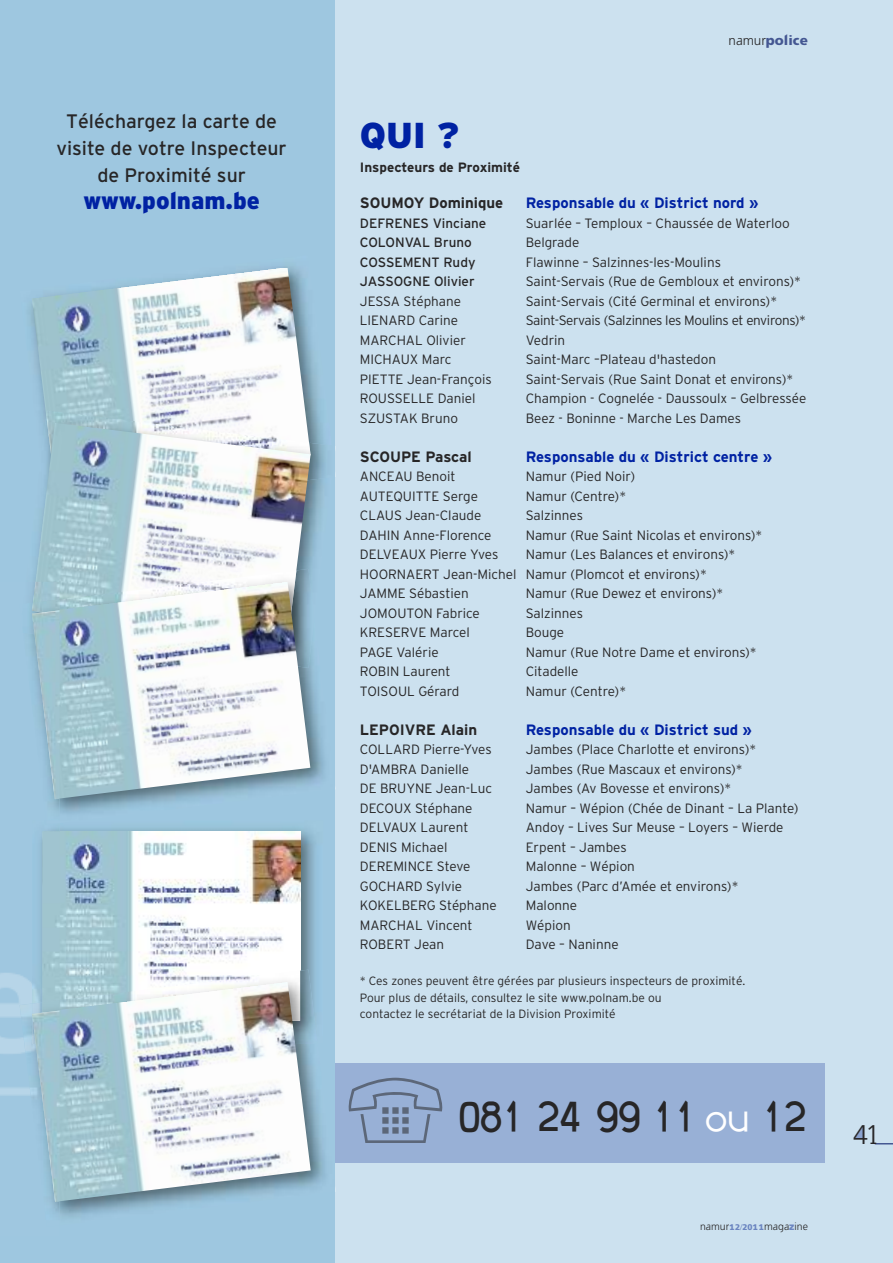
<style>
.page{position:relative;width:893px;height:1263px;background:#fff}
.page>*{position:absolute;margin:0;border:0;box-sizing:border-box;transform-origin:0 0}
.t1{font:700 43.5px "Jet Jane Mono";letter-spacing:-.05em;color:#272627}
.t2{font:900 36px "Interstate";color:#0022a3}
.t3{font:300 27px "Freeway";color:#272627}
.t4{font:900 24px "Interstate";color:#0022a3}
.t5{font:19.5px/27px "Interstate";color:#272627;text-align:center}
.t6{font:700 15px "Interstate";color:#0022a3}
.t7{font:700 15px "Interstate";color:#272627}
.t8{font:300 13.5px/19.5px "Interstate";color:#272627}
.t9{font:13.5px "Interstate";color:#272627}
.t10{font:300 13.5px "Interstate";letter-spacing:-.025em;color:#272627}
.t11{font:700 13.5px "Interstate";color:#272627}
.t12{font:900 13.5px "Freeway";color:#445792}
.t13{font:300 12px/16.5px "Interstate";color:#272627}
.t14{font:300 10.5px "Freeway";color:#272627}
.s1{font-weight:300;color:#272627}
.s2{font-weight:400;color:#fff}
.s3{font-weight:900;font-size:8.25px;color:#6b85c0}
.s4{font-size:8.25px;color:#6b85c0}
.s5{font-weight:900;color:#6b85c0}
</style>
<div class="page">
<div style="left:335px;top:0;width:558px;height:1263px;background:#cce1ef"></div>
<div style="left:138px;top:1063px;width:687px;height:100px;background:#98b0d6"></div>
<div style="left:0;top:0;width:335px;height:1263px;background:#9ec7e0"></div>
<svg style="left:854px;top:1127px;width:10px;height:12px"></svg>
<svg style="left:875px;top:1143px;width:18px;height:1px"></svg>
<img style="left:32px;top:268px;width:279px;height:155px">
<img style="left:41px;top:415px;width:290px;height:97px">
<img style="left:46px;top:410px;width:265px;height:13px">
<img style="left:32px;top:423px;width:279px;height:146px">
<img style="left:60px;top:668px;width:264px;height:145px">
<img style="left:32px;top:569px;width:283px;height:99px">
<img style="left:44px;top:570px;width:252px;height:12px">
<img style="left:60px;top:582px;width:250px;height:217px">
<img style="left:60px;top:828px;width:256px;height:142px">
<img style="left:60px;top:831px;width:240px;height:139px">
<img style="left:60px;top:1060px;width:265px;height:158px">
<img style="left:60px;top:970px;width:256px;height:64px">
<img style="left:60px;top:971px;width:240px;height:11px">
<img style="left:60px;top:982px;width:251px;height:220px">
<img style="left:0;top:973px;width:32px;height:123px">
<img style="left:26px;top:582px;width:7px;height:21px">
<img style="left:33px;top:582px;width:27px;height:17px">
<img style="left:26px;top:603px;width:6px;height:31px">
<img style="left:32px;top:599px;width:28px;height:11px">
<img style="left:32px;top:610px;width:28px;height:189px">
<img style="left:32px;top:828px;width:28px;height:174px">
<div style="left:43px;top:831px;width:17px;height:169px;background:#a0c4d0"></div>
<img style="left:20px;top:1003px;width:40px;height:210px">
<svg style="left:32px;top:1002px;width:11px;height:8px"></svg>
<img style="left:43px;top:1000px;width:17px;height:10px">
<img style="left:32px;top:1010px;width:28px;height:192px">
<svg style="left:348px;top:1078px;width:95px;height:65px"></svg>
<h3 class="t5" style="left:56px;top:108px;width:232px">Téléchargez la carte de visite de votre Inspecteur de Proximité sur</h3>
<h3 class="t4" style="left:83px;top:187px;width:178px">www.polnam.be</h3>
<p class="t12" style="left:728px;top:32px;width:81px"><span class="s1">namur</span>police</p>
<h2 class="t2" style="left:360px;top:115px;width:101px">QUI ?</h2>
<p class="t11" style="left:360px;top:160px;width:162px">Inspecteurs de Proximité</p>
<p class="t7" style="left:360px;top:194px;width:145px">SOUMOY Dominique</p>
<p class="t6" style="left:526px;top:194px;width:234px">Responsable du « District nord »</p>
<p class="t9" style="left:360px;top:215px;width:128px">DEFRENES Vinciane</p>
<p class="t8" style="left:526px;top:213px;width:266px">Suarlée – Temploux – Chaussée de Waterloo</p>
<p class="t9" style="left:360px;top:235px;width:113px">COLONVAL Bruno</p>
<p class="t8" style="left:526px;top:233px;width:55px">Belgrade</p>
<p class="t9" style="left:360px;top:254px;width:117px">COSSEMENT Rudy</p>
<p class="t8" style="left:526px;top:252px;width:197px">Flawinne – Salzinnes-les-Moulins</p>
<p class="t9" style="left:360px;top:274px;width:116px">JASSOGNE Olivier</p>
<p class="t8" style="left:526px;top:272px;width:277px">Saint-Servais (Rue de Gembloux et environs)*</p>
<p class="t8" style="left:360px;top:291px;width:103px">JESSA Stéphane</p>
<p class="t8" style="left:526px;top:291px;width:253px">Saint-Servais (Cité Germinal et environs)*</p>
<p class="t8" style="left:360px;top:311px;width:100px">LIENARD Carine</p>
<p class="t10" style="left:526px;top:313px;width:282px">Saint-Servais (Salzinnes les Moulins et environs)*</p>
<p class="t8" style="left:360px;top:330px;width:107px">MARCHAL Olivier</p>
<p class="t8" style="left:526px;top:330px;width:41px">Vedrin</p>
<p class="t8" style="left:360px;top:350px;width:93px">MICHAUX Marc</p>
<p class="t8" style="left:526px;top:350px;width:192px">Saint-Marc –Plateau d'hastedon</p>
<p class="t8" style="left:360px;top:369px;width:133px">PIETTE Jean-François</p>
<p class="t8" style="left:526px;top:369px;width:269px">Saint-Servais (Rue Saint Donat et environs)*</p>
<p class="t8" style="left:360px;top:389px;width:117px">ROUSSELLE Daniel</p>
<p class="t8" style="left:526px;top:389px;width:282px">Champion - Cognelée - Daussoulx – Gelbressée</p>
<p class="t8" style="left:360px;top:408px;width:100px">SZUSTAK Bruno</p>
<p class="t8" style="left:526px;top:408px;width:217px">Beez - Boninne - Marche Les Dames</p>
<p class="t7" style="left:360px;top:448px;width:113px">SCOUPE Pascal</p>
<p class="t6" style="left:526px;top:448px;width:248px">Responsable du « District centre »</p>
<p class="t8" style="left:360px;top:467px;width:97px">ANCEAU Benoit</p>
<p class="t8" style="left:526px;top:467px;width:111px">Namur (Pied Noir)</p>
<p class="t8" style="left:360px;top:486px;width:120px">AUTEQUITTE Serge</p>
<p class="t8" style="left:526px;top:486px;width:102px">Namur (Centre)*</p>
<p class="t8" style="left:360px;top:506px;width:123px">CLAUS Jean-Claude</p>
<p class="t8" style="left:526px;top:506px;width:59px">Salzinnes</p>
<p class="t8" style="left:360px;top:525px;width:133px">DAHIN Anne-Florence</p>
<p class="t8" style="left:526px;top:525px;width:238px">Namur (Rue Saint Nicolas et environs)*</p>
<p class="t8" style="left:360px;top:545px;width:140px">DELVEAUX Pierre Yves</p>
<p class="t8" style="left:360px;top:545px;width:377px;text-indent:166px">Namur (Les Balances et environs)*<br>HOORNAERT Jean-Michel Namur (Plomcot et environs)*<br>JAMME Sébastien</p>
<p class="t8" style="left:526px;top:584px;width:199px">Namur (Rue Dewez et environs)*</p>
<p class="t8" style="left:360px;top:603px;width:122px">JOMOUTON Fabrice</p>
<p class="t8" style="left:526px;top:603px;width:59px">Salzinnes</p>
<p class="t8" style="left:360px;top:623px;width:112px">KRESERVE Marcel</p>
<p class="t8" style="left:526px;top:623px;width:40px">Bouge</p>
<p class="t8" style="left:360px;top:642px;width:80px">PAGE Valérie</p>
<p class="t8" style="left:526px;top:642px;width:232px">Namur (Rue Notre Dame et environs)*</p>
<p class="t8" style="left:360px;top:662px;width:92px">ROBIN Laurent</p>
<p class="t8" style="left:526px;top:662px;width:54px">Citadelle</p>
<p class="t8" style="left:360px;top:681px;width:101px">TOISOUL Gérard</p>
<p class="t8" style="left:526px;top:681px;width:102px">Namur (Centre)*</p>
<p class="t7" style="left:360px;top:721px;width:119px">LEPOIVRE Alain</p>
<p class="t6" style="left:526px;top:721px;width:228px">Responsable du « District sud »</p>
<p class="t8" style="left:360px;top:740px;width:133px">COLLARD Pierre-Yves</p>
<p class="t8" style="left:526px;top:740px;width:232px">Jambes (Place Charlotte et environs)*</p>
<p class="t8" style="left:360px;top:759px;width:111px">D'AMBRA Danielle</p>
<p class="t8" style="left:526px;top:759px;width:218px">Jambes (Rue Mascaux et environs)*</p>
<p class="t8" style="left:360px;top:779px;width:134px">DE BRUYNE Jean-Luc</p>
<p class="t8" style="left:526px;top:779px;width:207px">Jambes (Av Bovesse et environs)*</p>
<p class="t8" style="left:360px;top:798px;width:114px">DECOUX Stéphane</p>
<p class="t8" style="left:526px;top:798px;width:274px">Namur – Wépion (Chée de Dinant – La Plante)</p>
<p class="t8" style="left:360px;top:818px;width:110px">DELVAUX Laurent</p>
<p class="t8" style="left:526px;top:818px;width:259px">Andoy – Lives Sur Meuse – Loyers – Wierde</p>
<p class="t8" style="left:360px;top:837px;width:89px">DENIS Michael</p>
<p class="t8" style="left:526px;top:837px;width:103px">Erpent – Jambes</p>
<p class="t8" style="left:360px;top:857px;width:112px">DEREMINCE Steve</p>
<p class="t8" style="left:526px;top:857px;width:111px">Malonne – Wépion</p>
<p class="t8" style="left:360px;top:876px;width:104px">GOCHARD Sylvie</p>
<p class="t8" style="left:526px;top:876px;width:214px">Jambes (Parc d’Amée et environs)*</p>
<p class="t8" style="left:360px;top:896px;width:138px">KOKELBERG Stéphane</p>
<p class="t8" style="left:526px;top:896px;width:53px">Malonne</p>
<p class="t8" style="left:360px;top:915px;width:114px">MARCHAL Vincent</p>
<p class="t8" style="left:526px;top:915px;width:47px">Wépion</p>
<p class="t8" style="left:360px;top:935px;width:86px">ROBERT Jean</p>
<p class="t8" style="left:526px;top:935px;width:94px">Dave – Naninne</p>
<p class="t13" style="left:360px;top:973px;width:387px">* Ces zones peuvent être gérées par plusieurs inspecteurs de proximité.<br>Pour plus de détails, consultez le site www.polnam.be ou<br>contactez le secrétariat de la Division Proximité</p>
<h1 class="t1" style="left:458px;top:1102px;width:351px">081 24 99 11 <span class="s2">ou</span> 12</h1>
<p class="t14" style="left:700px;top:1220px;width:109px">namur<span class="s3">12</span><span class="s4">/</span><span class="s3">2011</span>maga<span class="s5">z</span>ine</p>
<h3 class="t3" style="left:853px;top:1119px;width:29px">41</h3>
</div>
